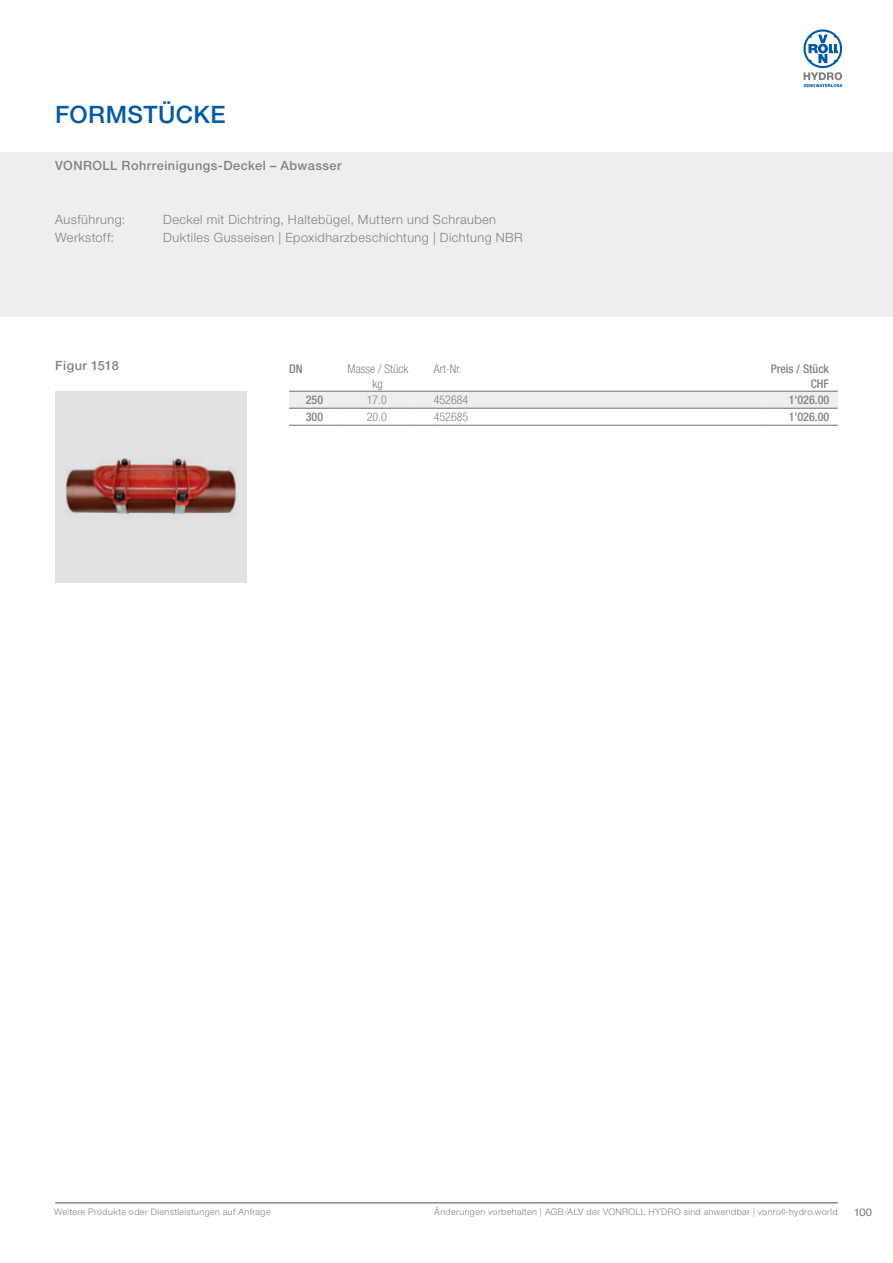
<style>
.page{position:relative;width:893px;height:1263px;background:#fff}
.page>*{position:absolute;margin:0;border:0;box-sizing:border-box;transform-origin:0 0}
.t1{font:500 24px "Helvetica Neue LT Pro";letter-spacing:.02em;color:#015aaa}
.t2{font:300 12.75px "Helvetica Neue LT Pro";letter-spacing:.035em;color:#808285}
.t3{font:500 12.75px "Helvetica Neue LT Pro";letter-spacing:.035em;color:#808285}
.t4{font:300 condensed 12px/14.4px "Helvetica Neue LT Pro";color:#808285;text-align:center}
.t5{font:500 condensed 12px/14.4px "Helvetica Neue LT Pro";color:#808285;text-align:right}
.t6{font:300 10.5px "Helvetica Neue LT Pro";color:#808285}
.t7{font:300 9px "Helvetica Neue LT Pro";letter-spacing:.045em;color:#808285}
</style>
<div class="page">
<hr style="left:55px;top:1202px;width:783px;height:1px;background:#808285">
<div style="left:0;top:152px;width:893px;height:164px;background:#eeeeef"></div>
<svg style="left:803px;top:29px;width:40px;height:58px"></svg>
<div style="left:55px;top:391px;width:192px;height:192px;background:#e1e2e4"></div>
<img style="left:66px;top:458px;width:170px;height:60px">
<svg style="left:289px;top:391px;width:549px;height:18px;background:#e5e5e6"></svg>
<hr style="left:434px;top:408px;width:331px;height:1px;background:#6c6d70">
<hr style="left:765px;top:408px;width:73px;height:1px;background:#6c6d70">
<hr style="left:289px;top:425px;width:51px;height:1px;background:#6c6d70">
<hr style="left:340px;top:425px;width:72px;height:1px;background:#6c6d70">
<svg style="left:412px;top:425px;width:22px;height:1px"></svg>
<hr style="left:434px;top:425px;width:331px;height:1px;background:#6c6d70">
<hr style="left:765px;top:425px;width:73px;height:1px;background:#6c6d70">
<h1 class="t1" style="left:55px;top:100px;width:172px">FORMSTÜCKE</h1>
<h2 class="t3" style="left:55px;top:157px;width:288px">VONROLL Rohrreinigungs-Deckel – Abwasser</h2>
<h2 class="t2" style="left:55px;top:211px;width:72px">Ausführung:</h2>
<h2 class="t2" style="left:163px;top:211px;width:334px">Deckel mit Dichtring, Haltebügel, Muttern und Schrauben</h2>
<h2 class="t2" style="left:55px;top:229px;width:60px">Werkstoff:</h2>
<h2 class="t2" style="left:163px;top:229px;width:361px">Duktiles Gusseisen | Epoxidharzbeschichtung | Dichtung NBR</h2>
<h2 class="t3" style="left:55px;top:358px;width:65px">Figur 1518</h2>
<h3 class="t5" style="left:289px;top:361px;width:15px">DN</h3>
<h3 class="t4" style="left:348px;top:362px;width:62px">Masse / Stück kg</h3>
<h3 class="t4" style="left:434px;top:362px;width:29px">Art-Nr.</h3>
<h3 class="t5" style="left:771px;top:361px;width:60px">Preis / Stück<br>CHF</h3>
<h3 class="t5" style="left:306px;top:392px;width:19px">250</h3>
<h3 class="t4" style="left:367px;top:392px;width:22px">17.0</h3>
<h3 class="t4" style="left:434px;top:392px;width:36px">452684</h3>
<h3 class="t5" style="left:306px;top:409px;width:19px">300</h3>
<h3 class="t4" style="left:367px;top:409px;width:22px">20.0</h3>
<h3 class="t4" style="left:434px;top:409px;width:36px">452685</h3>
<h3 class="t5" style="left:789px;top:391px;width:42px;line-height:17px;text-align:left">1'026.00<br>1'026.00</h3>
<p class="t7" style="left:54px;top:1207px;width:218px">Weitere Produkte oder Dienstleistungen auf Anfrage</p>
<p class="t7" style="left:434px;top:1206px;width:405px">Änderungen vorbehalten | AGB/ALV der VONROLL HYDRO sind anwendbar | vonroll-hydro.world</p>
<p class="t6" style="left:854px;top:1206px;width:19px">100</p>
</div>
